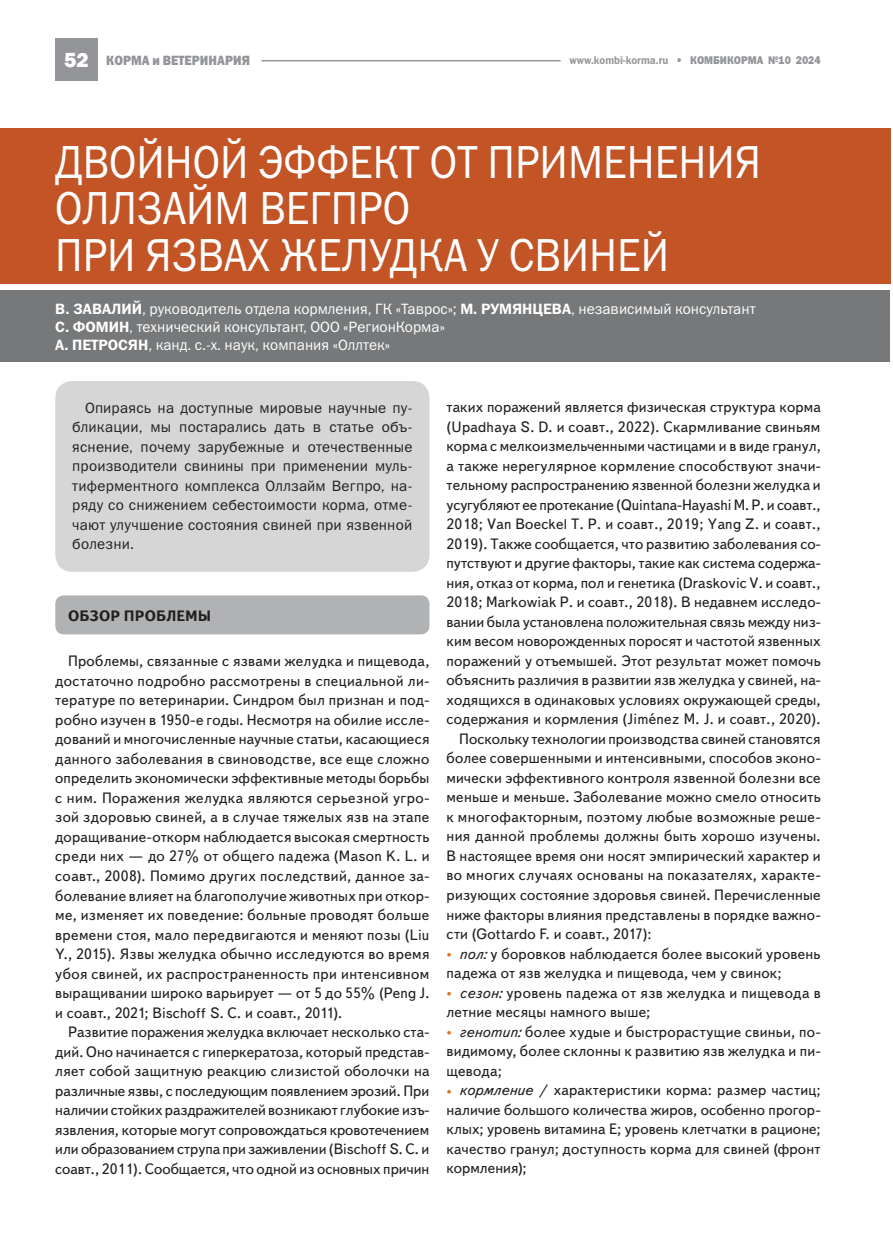
<style>
.page{position:relative;width:893px;height:1234px;background:#fff}
.page>*{position:absolute;margin:0;border:0;box-sizing:border-box;transform-origin:0 0}
.Zagolovok{font:46.5px "Franklin Gothic Book C";color:#fff;scale:.9 1}
.t1{font:800 21px "Franklin Gothic";color:#fff}
.Osnovnoy_text-10-13{font:15px/19.5px "Text Book C";letter-spacing:.015em;color:#231f20;text-align:justify}
.Vstavka_10-13{font:15px/19.5px "Franklin Gothic Book C";letter-spacing:.015em;color:#231f20;text-align:justify}
.Autor{font:15px "Franklin Gothic Book C";color:#fff}
.Osnovnoy_text-10-13-2{font:700 15px "Text Book C";letter-spacing:.005em;color:#231f20}
.Zagolovok-2{font:13.5px "Franklin Gothic Heavy C";color:#939598;scale:.9 1}
.Zagolovok-3{font:11.25px "Franklin Gothic Demi C";color:#939598;scale:.9 1}
.Zagolovok-4{font:11.25px "Franklin Gothic Heavy C";color:#939598;scale:.9 1}
.s1{font-family:"Franklin Gothic Heavy C"}
.s2{font-family:"Franklin Gothic Demi C"}
.s3{font-family:"Text"}
.s4{color:#e06f1c}
.s5{font-style:italic}
</style>
<div class="page">
<div style="left:55px;top:39px;width:43px;height:42px;background:#939598"></div>
<hr style="left:261px;top:60px;width:300px;height:1px;background:#939598">
<div style="left:55px;top:381px;width:374px;height:190px;background:#d6d6d7;border-radius:17px"></div>
<div style="left:55px;top:595px;width:374px;height:39px;background:#b0b2b3;border-radius:9px"></div>
<div style="left:0;top:290px;width:890px;height:72px;background:#76787a"></div>
<div style="left:0;top:128px;width:890px;height:156px;background:#c25426"></div>
<p class="t1" style="left:64px;top:46px;width:26px">52</p>
<p class="Zagolovok-2" style="left:106px;top:53px;width:161px">корма и ВЕТЕРИНАРИЯ</p>
<p class="Zagolovok-3" style="left:569px;top:54px;width:144px">www.kombi-korma.ru <span class="s1">• КОМ</span></p>
<p class="Zagolovok-4" style="left:713px;top:54px;width:25px">БИКОРМА</p>
<p class="Zagolovok-4" style="left:768px;top:54px;width:60px">№10 2024</p>
<p class="Zagolovok" style="left:55px;top:136px;width:786px">ДВОЙНОЙ ЭФФЕКТ ОТ ПРИМЕНЕНИЯ</p>
<p class="Zagolovok" style="left:55px;top:182px;width:396px">ОЛЛЗАЙМ ВЕГПРО</p>
<p class="Zagolovok" style="left:55px;top:229px;width:683px">ПРИ ЯЗВАХ ЖЕЛУДКА У СВИНЕЙ</p>
<p class="Autor" style="left:55px;top:300px;width:702px"><span class="s2">В. ЗАВАЛИЙ</span>, руководитель отдела кормления, ГК «Таврос»; <span class="s2">М. РУМЯНЦЕВА</span>, независимый консультант</p>
<p class="Autor" style="left:55px;top:318px;width:391px"><span class="s2">С. ФОМИН</span>, технический консультант, ООО «РегионКорма»</p>
<p class="Autor" style="left:55px;top:336px;width:336px"><span class="s2">А. ПЕТРОСЯН</span>, канд. с.-х. наук, компания «Оллтек»</p>
<p class="Vstavka_10-13" style="left:72px;top:397px;width:342px;text-indent:13px">Опираясь на доступные мировые научные пу&shy;бликации, мы постарались дать в статье объ&shy;яснение, почему зарубежные и отечественные производители свинины при применении муль&shy;тиферментного комплекса Оллзайм Вегпро, на&shy;ряду со снижением себестоимости корма, отме&shy;чают улучшение состояния свиней при язвенной болезни.</p>
<p class="Osnovnoy_text-10-13-2" style="left:68px;top:607px;width:145px">ОБЗОР ПРОБЛЕМЫ</p>
<p class="Osnovnoy_text-10-13" style="left:55px;top:651px;width:376px;text-indent:13px">Проблемы, связанные с язвами желудка и пищевода, достаточно подробно рассмотрены в специальной ли&shy;тературе по ветеринарии. Синдром был признан и под&shy;робно изучен в 1950-е годы. Несмотря на обилие иссле&shy;дований и многочисленные научные статьи, касающиеся данного заболевания в свиноводстве, все еще сложно определить экономически эффективные методы борьбы с ним. Поражения желудка являются серьезной угро&shy;зой здоровью свиней, а в случае тяжелых язв на этапе доращивание-откорм наблюдается высокая смертность среди них — до 27% от общего падежа (Mason K. L. и соавт., 2008). Помимо других последствий, данное за&shy;болевание влияет на благополучие животных при откор&shy;ме, изменяет их поведение: больные проводят больше времени стоя, мало передвигаются и меняют позы (Liu Y., 2015). Язвы желудка обычно исследуются во время убоя свиней, их распространенность при интенсивном выращивании широко варьирует — от 5 до 55% (Peng J. и соавт., 2021; Bischoff S. C. и соавт., 2011).</p>
<p class="Osnovnoy_text-10-13" style="left:55px;top:1022px;width:376px;text-indent:13px">Развитие поражения желудка включает несколько ста&shy;дий. Оно начинается с гиперкератоза, который представ&shy;ляет собой защитную реакцию слизистой оболочки на различные язвы, с последующим появлением эрозий. При наличии стойких раздражителей возникают глубокие изъ&shy;язвления, которые могут сопровождаться кровотечением или образованием струпа при заживлении (Bischoff S. C. и соавт., 2011). Сообщается, что одной из основных причин</p>
<p class="Osnovnoy_text-10-13" style="left:446px;top:397px;width:376px">таких поражений является физическая структура корма (Upadhaya S. D. и соавт., 2022). Скармливание свиньям корма с мелкоизмельченными частицами и в виде гранул, а также нерегулярное кормление способствуют значи&shy;тельному распространению язвенной болезни желудка и усугубляют ее протекание (Quintana-Hayashi M. P. и соавт., 2018; Van Boeckel T. P. и соавт., 2019; Yang Z. и соавт., 2019). Также сообщается, что развитию заболевания со&shy;путствуют и другие факторы, такие как система содержа&shy;ния, отказ от корма, пол и генетика (Draskovic V. и соавт., 2018; Markowiak P. и соавт., 2018). В недавнем исследо&shy;вании была установлена положительная связь между низ&shy;ким весом новорожденных поросят и частотой язвенных поражений у отъемышей. Этот результат может помочь объяснить различия в развитии язв желудка у свиней, на&shy;ходящихся в одинаковых условиях окружающей среды, содержания и кормления (Jim<span class="s3">é</span>nez M. J. и соавт., 2020).</p>
<p class="Osnovnoy_text-10-13" style="left:446px;top:729px;width:376px;text-indent:13px">Поскольку технологии производства свиней становятся более совершенными и интенсивными, способов эконо&shy;мически эффективного контроля язвенной болезни все меньше и меньше. Заболевание можно смело относить к многофакторным, поэтому любые возможные реше&shy;ния данной проблемы должны быть хорошо изучены.<br>В настоящее время они носят эмпирический характер и во многих случаях основаны на показателях, характе&shy;ризующих состояние здоровья свиней. Перечисленные ниже факторы влияния представлены в порядке важно&shy;сти (Gottardo F. и соавт., 2017):</p>
<p class="Osnovnoy_text-10-13" style="left:446px;top:943px;width:376px"><span class="s4">•</span> <span class="s5">пол:</span> у боровков наблюдается более высокий уровень падежа от язв желудка и пищевода, чем у свинок;</p>
<p class="Osnovnoy_text-10-13" style="left:446px;top:982px;width:376px"><span class="s4">•</span> <span class="s5">сезон:</span> уровень падежа от язв желудка и пищевода в летние месяцы намного выше;</p>
<p class="Osnovnoy_text-10-13" style="left:446px;top:1021px;width:376px"><span class="s4">•</span> <span class="s5">генотип:</span> более худые и быстрорастущие свиньи, по&shy;видимому, более склонны к развитию язв желудка и пи&shy;щевода;</p>
<p class="Osnovnoy_text-10-13" style="left:446px;top:1080px;width:376px"><span class="s4">•</span> <span class="s5">кормление</span> / характеристики корма: размер частиц; наличие большого количества жиров, особенно прогор&shy;клых; уровень витамина Е; уровень клетчатки в рационе; качество гранул; доступность корма для свиней (фронт кормления);</p>
</div>
